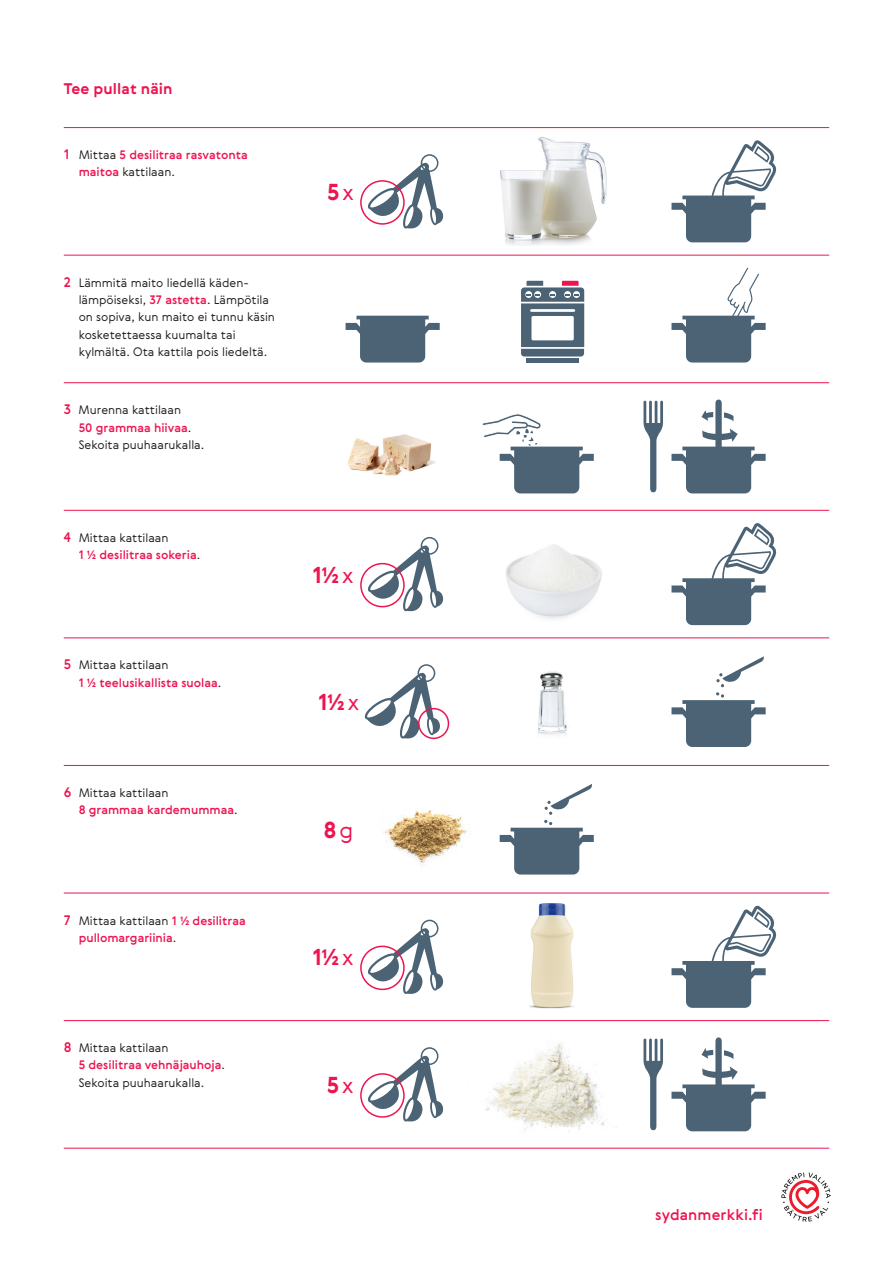
<style>
.page{position:relative;width:893px;height:1263px;background:#fff}
.page>*{position:absolute;margin:0;border:0;box-sizing:border-box;transform-origin:0 0}
.isot_nrot{font:700 22.5px "Gerbera";color:#ed1450}
.t1{font:500 15px "Gerbera";letter-spacing:.01em;color:#ed1450}
._2__otsikot{font:700 15px "Gerbera";letter-spacing:.005em;color:#ed1450}
.ohjeet{font:300 12px/17.2px "Gerbera";color:#231f20}
.ohjeet-2{font:500 12px/17.2px "Gerbera";color:#ed1450}
.s1{font-size:13.5px}
.s2{font-weight:300;color:#231f20}
.s3{font-weight:500;font-size:13.5px;color:#ed1450}
.s4{font-weight:500;color:#ed1450}
.s5{font-weight:300}
</style>
<div class="page">
<hr style="left:64px;top:255px;width:765px;height:1px;background:#ed1450">
<hr style="left:64px;top:382px;width:765px;height:1px;background:#ed1450">
<hr style="left:64px;top:127px;width:765px;height:1px;background:#ed1450">
<hr style="left:64px;top:1148px;width:765px;height:1px;background:#ed1450">
<hr style="left:64px;top:510px;width:765px;height:1px;background:#ed1450">
<hr style="left:64px;top:638px;width:765px;height:1px;background:#ed1450">
<hr style="left:64px;top:765px;width:765px;height:1px;background:#ed1450">
<hr style="left:64px;top:893px;width:765px;height:1px;background:#ed1450">
<hr style="left:64px;top:1020px;width:765px;height:1px;background:#ed1450">
<svg style="left:781px;top:1172px;width:50px;height:50px"></svg>
<svg style="left:367px;top:154px;width:77px;height:75px"></svg>
<div style="left:360px;top:180px;width:45px;height:45px;border:2px solid #ed1450;border-radius:50%"></div>
<svg style="left:671px;top:140px;width:106px;height:102px"></svg>
<svg style="left:346px;top:316px;width:94px;height:46px"></svg>
<hr style="left:527px;top:358px;width:52px;height:4px;background:#4b6375">
<svg style="left:521px;top:281px;width:63px;height:75px"></svg>
<svg style="left:671px;top:268px;width:95px;height:94px"></svg>
<svg style="left:643px;top:401px;width:20px;height:91px"></svg>
<svg style="left:671px;top:400px;width:95px;height:93px"></svg>
<svg style="left:367px;top:537px;width:77px;height:75px"></svg>
<div style="left:360px;top:563px;width:45px;height:44px;border:2px solid #ed1450;border-radius:50%"></div>
<svg style="left:671px;top:523px;width:106px;height:102px"></svg>
<svg style="left:367px;top:1047px;width:77px;height:75px"></svg>
<div style="left:360px;top:1073px;width:45px;height:45px;border:2px solid #ed1450;border-radius:50%"></div>
<img style="left:485px;top:1043px;width:132px;height:89px">
<svg style="left:671px;top:656px;width:95px;height:91px"></svg>
<svg style="left:482px;top:414px;width:112px;height:79px"></svg>
<img style="left:347px;top:434px;width:88px;height:42px">
<img style="left:500px;top:137px;width:107px;height:109px">
<img style="left:505px;top:544px;width:97px;height:75px">
<svg style="left:364px;top:664px;width:77px;height:76px"></svg>
<div style="left:418px;top:708px;width:31px;height:31px;border:2px solid #ed1450;border-radius:50%"></div>
<img style="left:538px;top:671px;width:29px;height:65px">
<svg style="left:500px;top:784px;width:94px;height:90px"></svg>
<img style="left:383px;top:809px;width:84px;height:57px">
<img style="left:529px;top:903px;width:45px;height:106px">
<svg style="left:671px;top:906px;width:106px;height:102px"></svg>
<svg style="left:367px;top:920px;width:77px;height:74px"></svg>
<div style="left:360px;top:945px;width:45px;height:45px;border:2px solid #ed1450;border-radius:50%"></div>
<svg style="left:643px;top:1038px;width:20px;height:92px"></svg>
<svg style="left:671px;top:1037px;width:95px;height:94px"></svg>
<p class="_2__otsikot" style="left:64px;top:78px;width:110px">Tee pullat näin</p>
<p class="ohjeet-2" style="left:79px;top:146px;width:171px;text-indent:-15px"><span class="s1">1</span> <span class="s2">Mittaa</span> 5 desilitraa rasvatonta maitoa <span class="s2">kattilaan.</span></p>
<p class="ohjeet" style="left:79px;top:274px;width:198px;text-indent:-15px"><span class="s3">2</span> Lämmitä maito liedellä käden&shy;lämpöiseksi, <span class="s4">37 astetta</span>. Lämpötila on sopiva, kun maito ei tunnu käsin kosketettaessa kuumalta tai kylmältä. Ota kattila pois liedeltä.</p>
<p class="ohjeet" style="left:79px;top:401px;width:127px;text-indent:-15px"><span class="s3">3</span> Murenna kattilaan<br><span class="s4">50 grammaa hiivaa</span>.<br>Sekoita puuhaarukalla.</p>
<p class="ohjeet-2" style="left:79px;top:529px;width:123px;text-indent:-15px"><span class="s1">4</span> <span class="s2">Mittaa kattilaan<br></span>1 ½ desilitraa sokeria<span class="s2">.</span></p>
<p class="ohjeet-2" style="left:79px;top:656px;width:144px;text-indent:-15px"><span class="s1">5</span> <span class="s2">Mittaa kattilaan<br></span>1 ½ teelusikallista suolaa<span class="s2">.</span></p>
<p class="ohjeet-2" style="left:79px;top:784px;width:160px;text-indent:-15px"><span class="s1">6</span> <span class="s2">Mittaa kattilaan<br></span>8 grammaa kardemummaa<span class="s2">.</span></p>
<p class="ohjeet-2" style="left:79px;top:911px;width:169px;text-indent:-15px"><span class="s1">7</span> <span class="s2">Mittaa kattilaan</span> 1 ½ desilitraa pullomargariinia<span class="s2">.</span></p>
<p class="ohjeet" style="left:79px;top:1039px;width:148px;text-indent:-15px"><span class="s3">8</span> Mittaa kattilaan<br><span class="s4">5 desilitraa vehnäjauhoja</span>.<br>Sekoita puuhaarukalla.</p>
<p class="isot_nrot" style="left:327px;top:177px;width:28px">5<span class="s5">x</span></p>
<p class="isot_nrot" style="left:312px;top:559px;width:43px">1½<span class="s5">x</span></p>
<p class="isot_nrot" style="left:318px;top:687px;width:43px">1½<span class="s5">x</span></p>
<p class="isot_nrot" style="left:324px;top:814px;width:31px">8<span class="s5">g</span></p>
<p class="isot_nrot" style="left:312px;top:942px;width:43px">1½<span class="s5">x</span></p>
<p class="isot_nrot" style="left:327px;top:1070px;width:28px">5<span class="s5">x</span></p>
<p class="t1" style="left:655px;top:1204px;width:109px">sydanmerkki.fi</p>
</div>
